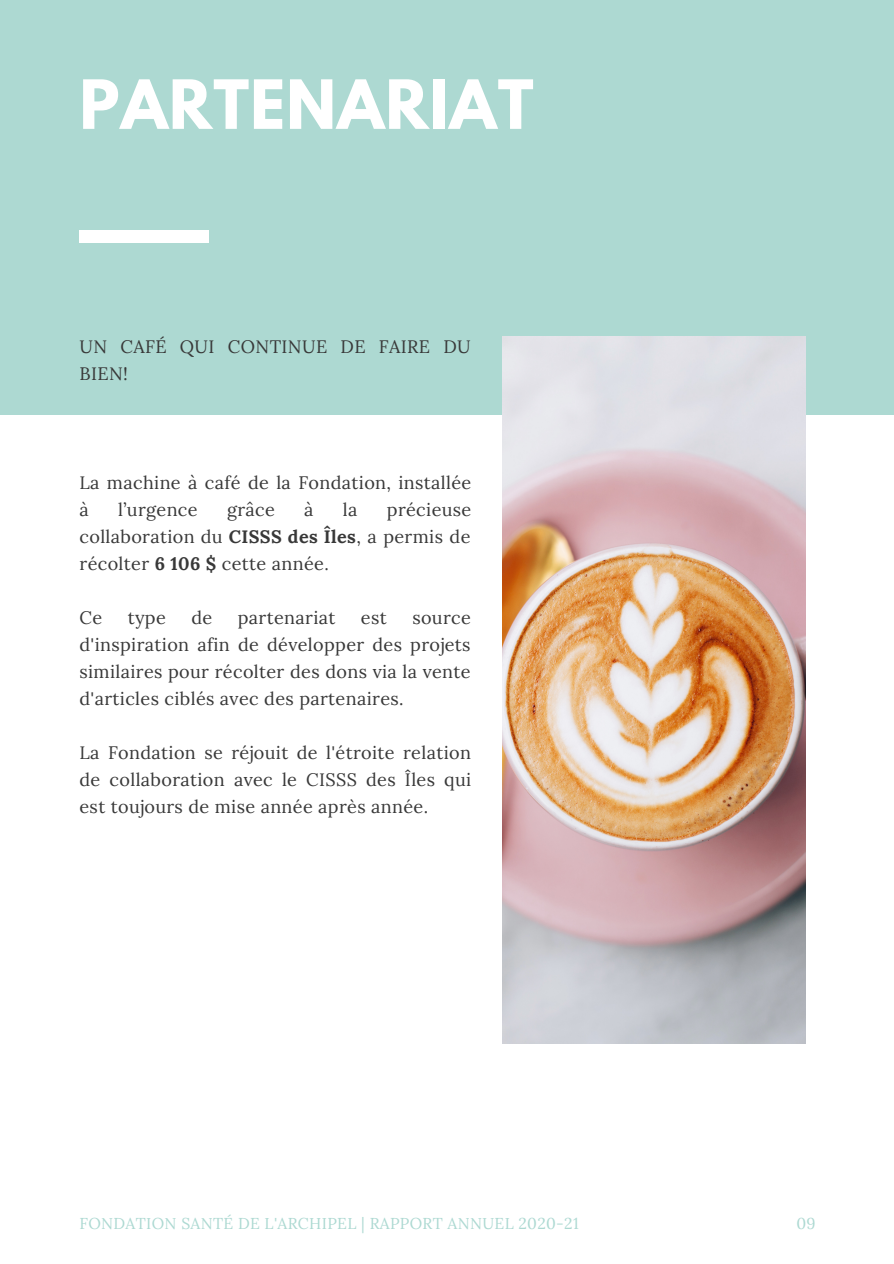
<style>
.page{position:relative;width:894px;height:1264px;background:#fff}
.page>*{position:absolute;margin:0;border:0;box-sizing:border-box;transform-origin:0 0}
.t1{font:700 60px "League Spartan";letter-spacing:.02em;color:#fff}
.t2{font:18px/27px "Lora";letter-spacing:.02em;color:#383838;text-align:justify}
.t3{font:15.75px "Lora";letter-spacing:.02em;color:#add9d2}
.s1{font-weight:700}
</style>
<div class="page">
<div style="left:0;top:0;width:893px;height:415px;background:#add9d2"></div>
<div style="left:79px;top:230px;width:130px;height:13px;background:#fff"></div>
<img style="left:502px;top:336px;width:303px;height:707px">
<p class="t1" style="left:79px;top:75px;width:455px">PARTENARIAT</p>
<p class="t2" style="left:79px;top:333px;width:393px">UN CAFÉ QUI CONTINUE DE FAIRE DU<br>BIEN!</p>
<p class="t2" style="left:79px;top:468px;width:393px">La machine à café de la Fondation, installée à</p>
<p class="t2" style="left:118px;top:495px;width:81px">l’urgence</p>
<p class="t2" style="left:227px;top:495px;width:49px">grâce</p>
<p class="t2" style="left:304px;top:495px;width:11px">à</p>
<p class="t2" style="left:343px;top:495px;width:16px">la</p>
<p class="t2" style="left:79px;top:495px;width:393px;text-indent:307px">précieuse collaboration du <span class="s1">CISSS des Îles</span>, a permis de récolter <span class="s1">6 106 $</span> cette année.</p>
<p class="t2" style="left:79px;top:603px;width:24px">Ce</p>
<p class="t2" style="left:128px;top:603px;width:40px">type</p>
<p class="t2" style="left:191px;top:603px;width:22px">de</p>
<p class="t2" style="left:238px;top:603px;width:99px">partenariat</p>
<p class="t2" style="left:361px;top:603px;width:27px">est</p>
<p class="t2" style="left:79px;top:603px;width:393px;text-indent:333px">source d'inspiration afin de développer des projets similaires pour récolter des dons via la vente d'articles ciblés avec des partenaires.</p>
<p class="t2" style="left:79px;top:738px;width:393px">La Fondation se réjouit de l'étroite relation de collaboration avec le CISSS des Îles qui est toujours de mise année après année.</p>
<p class="t3" style="left:79px;top:1213px;width:500px">FONDATION SANTÉ DE L'ARCHIPEL | RAPPORT ANNUEL 2020-21</p>
<p class="t3" style="left:796px;top:1213px;width:21px">09</p>
</div>
